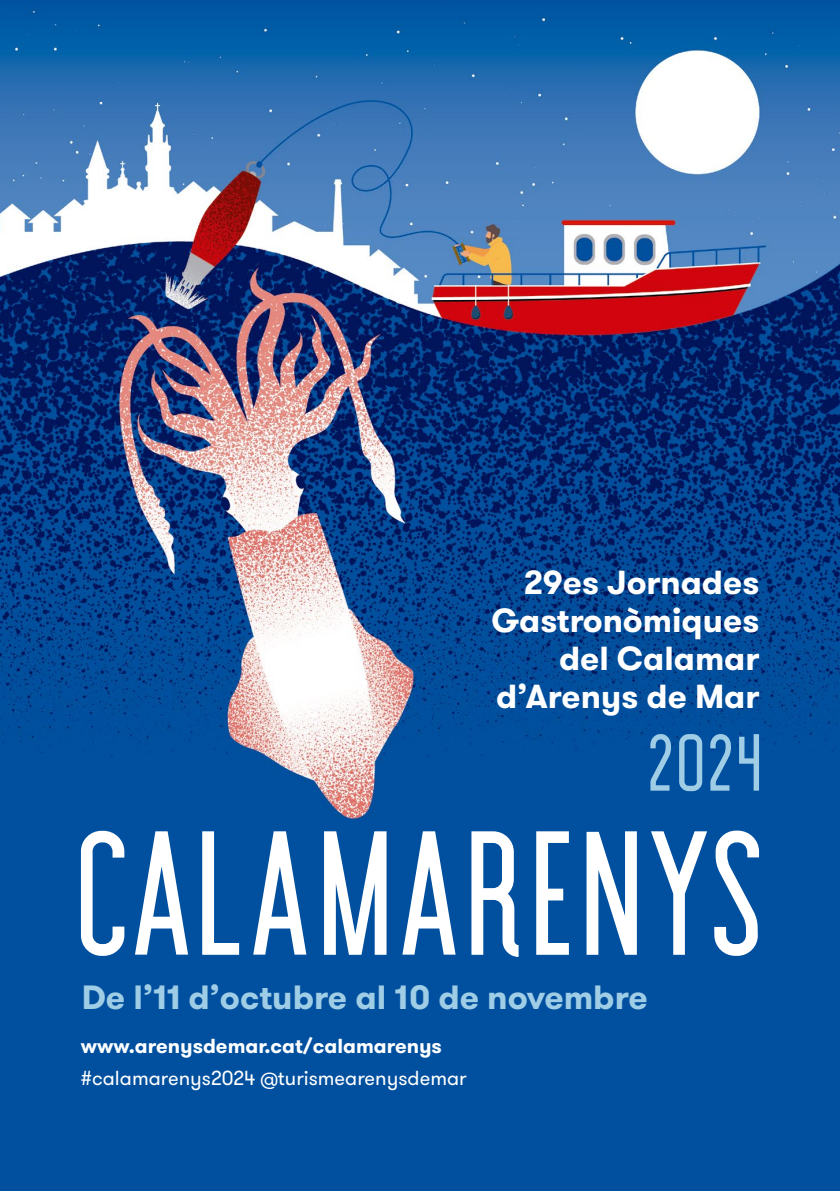
<style>
.page{position:relative;width:840px;height:1191px;background:#fff}
.page>*{position:absolute;margin:0;border:0;box-sizing:border-box;transform-origin:0 0}
.t1{font:80.8px "Knoxville";color:#9fcde6}
.t2{font:700 33.6px "GT Walsheim";color:#9fcde6}
.t3{font:700 33.2px/38px "GT Walsheim";color:#fff;text-align:right}
.t4{font:20.2px "GT Walsheim";color:#fff}
.t5{font:700 20.2px "GT Walsheim";color:#fff}
</style>
<div class="page">
<img style="left:0;top:0;width:839px;height:1191px">
<svg style="left:81px;top:830px;width:677px;height:127px;fill:#01509f"></svg>
<p class="t3" style="left:491px;top:564px;width:269px">29es Jornades<br>Gastronòmiques del Calamar d’Arenys de Mar</p>
<h1 class="t1" style="left:646px;top:726px;width:118px">2024</h1>
<p class="t2" style="left:82px;top:975px;width:567px">De l’11 d’octubre al 10 de novembre</p>
<p class="t5" style="left:81px;top:1032px;width:362px">www.arenysdemar.cat/calamarenys</p>
<p class="t4" style="left:81px;top:1064px;width:387px">#calamarenys2024 @turismearenysdemar</p>
</div>
